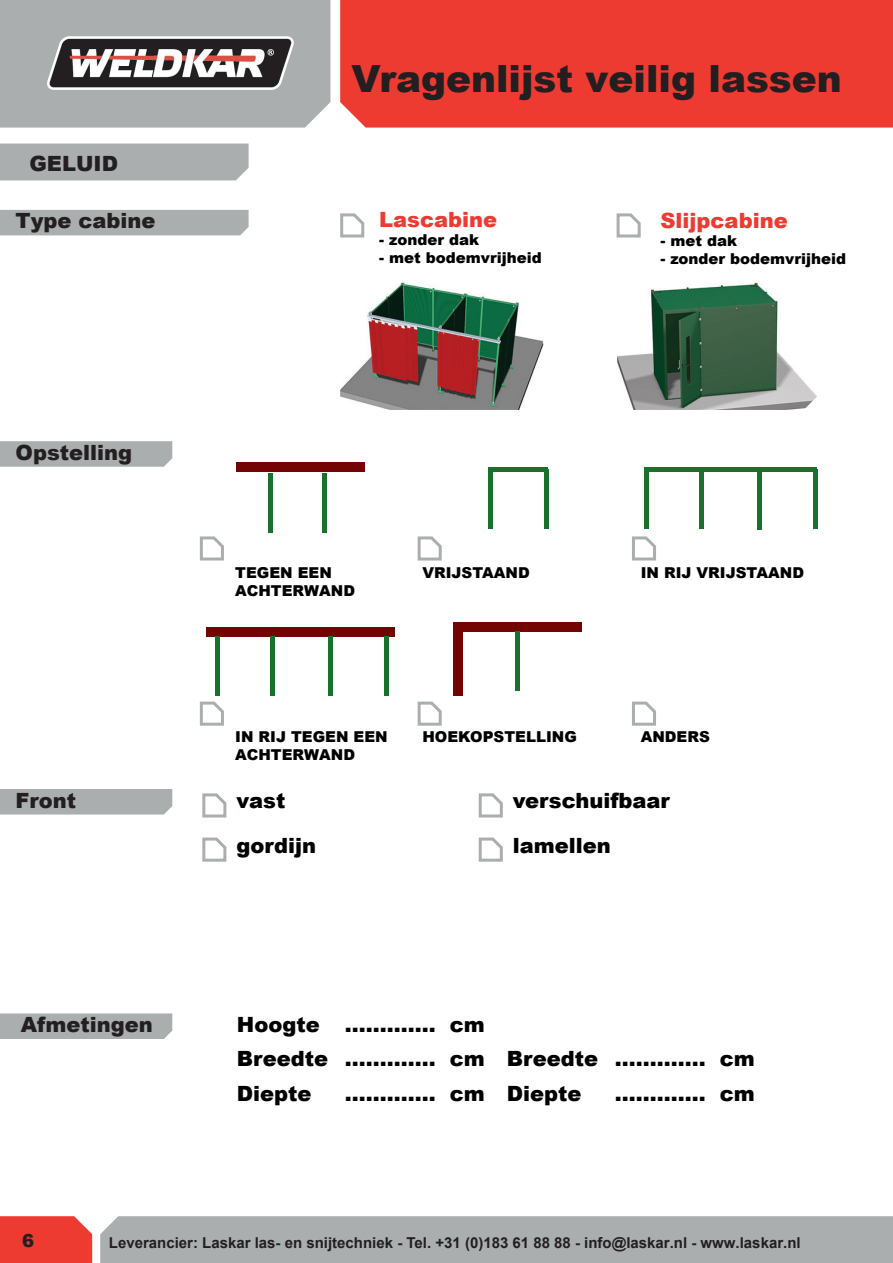
<style>
.page{position:relative;width:893px;height:1263px;background:#fff}
.page>*{position:absolute;margin:0;border:0;box-sizing:border-box;transform-origin:0 0}
.t1{font:900 37.5px "Arial";color:#231f20}
.t2{font:900 21px/44.1px "Arial";color:#000001}
.t3{font:900 21px "Arial";color:#231f20}
.t4{font:900 21px "Arial";color:#ee3b32}
.t5{font:900 18px "Arial";color:#231f20}
.t6{font:900 15px/18px "Arial";color:#000001}
.t7{font:700 15px "Arial";color:#231f20}
</style>
<div class="page">
<div style="left:340px;top:0;width:553px;height:128px;background:#ee3b32"></div>
<div style="left:0;top:1216px;width:92px;height:47px;background:#ee3b32"></div>
<div style="left:100px;top:1216px;width:793px;height:47px;background:#abaeaf"></div>
<div style="left:0;top:144px;width:249px;height:36px;background:#abaeaf"></div>
<div style="left:0;top:1013px;width:172px;height:26px;background:#abaeaf"></div>
<div style="left:0;top:789px;width:172px;height:25px;background:#abaeaf"></div>
<svg style="left:0;top:441px;width:172px;height:26px;background:#adb0b1"></svg>
<div style="left:0;top:210px;width:249px;height:25px;background:#abaeaf"></div>
<img style="left:340px;top:281px;width:204px;height:129px">
<img style="left:617px;top:282px;width:200px;height:128px">
<svg style="left:340px;top:213px;width:25px;height:25px"></svg>
<svg style="left:616px;top:213px;width:25px;height:25px"></svg>
<svg style="left:199px;top:462px;width:166px;height:99px"></svg>
<svg style="left:417px;top:467px;width:127px;height:94px"></svg>
<svg style="left:632px;top:469px;width:186px;height:92px"></svg>
<svg style="left:199px;top:636px;width:196px;height:90px"></svg>
<svg style="left:417px;top:631px;width:165px;height:95px"></svg>
<svg style="left:632px;top:701px;width:24px;height:25px"></svg>
<div style="left:236px;top:463px;width:129px;height:9px;background:#740304"></div>
<div style="left:206px;top:627px;width:189px;height:9px;background:#740304"></div>
<div style="left:453px;top:622px;width:129px;height:9px;background:#740304"></div>
<div style="left:453px;top:622px;width:9px;height:74px;background:#740304"></div>
<svg style="left:202px;top:793px;width:25px;height:25px"></svg>
<svg style="left:478px;top:793px;width:25px;height:25px"></svg>
<svg style="left:202px;top:837px;width:25px;height:25px"></svg>
<svg style="left:478px;top:837px;width:25px;height:25px"></svg>
<div style="left:0;top:0;width:330px;height:128px;background:#abaeaf"></div>
<img style="left:48px;top:36px;width:245px;height:53px">
<hr style="left:489px;top:467px;width:59px;height:4px;background:#19712b">
<hr style="left:644px;top:467px;width:59px;height:4px;background:#19712b">
<hr style="left:758px;top:467px;width:59px;height:4px;background:#19712b">
<div style="left:702px;top:467px;width:59px;height:5px;background:#19712b"></div>
<hr style="left:215px;top:636px;width:4px;height:60px;background:#19712b">
<hr style="left:269px;top:473px;width:4px;height:60px;background:#19712b">
<div style="left:270px;top:636px;width:5px;height:60px;background:#19712b"></div>
<hr style="left:322px;top:473px;width:4px;height:60px;background:#19712b">
<div style="left:328px;top:636px;width:5px;height:60px;background:#19712b"></div>
<hr style="left:384px;top:636px;width:4px;height:60px;background:#19712b">
<hr style="left:489px;top:469px;width:4px;height:60px;background:#19712b">
<hr style="left:516px;top:631px;width:4px;height:60px;background:#19712b">
<div style="left:544px;top:469px;width:5px;height:60px;background:#19712b"></div>
<hr style="left:644px;top:469px;width:4px;height:60px;background:#19712b">
<hr style="left:700px;top:469px;width:4px;height:60px;background:#19712b">
<hr style="left:758px;top:470px;width:4px;height:59px;background:#19712b">
<hr style="left:813px;top:469px;width:4px;height:60px;background:#19712b">
<h2 class="t3" style="left:29px;top:148px;width:90px">GELUID</h2>
<h1 class="t1" style="left:351px;top:51px;width:492px">Vragenlijst veilig lassen</h1>
<h2 class="t3" style="left:16px;top:206px;width:142px">Type cabine</h2>
<h2 class="t4" style="left:379px;top:205px;width:120px">Lascabine</h2>
<h2 class="t4" style="left:660px;top:206px;width:129px">Slijpcabine</h2>
<p class="t6" style="left:379px;top:231px;width:101px">- zonder dak</p>
<p class="t6" style="left:379px;top:249px;width:164px">- met bodemvrijheid</p>
<p class="t6" style="left:660px;top:232px;width:78px">- met dak</p>
<p class="t6" style="left:660px;top:250px;width:187px">- zonder bodemvrijheid</p>
<h2 class="t3" style="left:16px;top:438px;width:118px">Opstelling</h2>
<p class="t6" style="left:235px;top:563px;width:121px">TEGEN EEN<br>ACHTERWAND</p>
<p class="t6" style="left:422px;top:563px;width:109px">VRIJSTAAND</p>
<p class="t6" style="left:641px;top:563px;width:165px">IN RIJ VRIJSTAAND</p>
<p class="t6" style="left:422px;top:727px;width:156px">HOEKOPSTELLING</p>
<p class="t6" style="left:641px;top:727px;width:71px">ANDERS</p>
<p class="t6" style="left:235px;top:727px;width:154px">IN RIJ TEGEN EEN<br>ACHTERWAND</p>
<h2 class="t2" style="left:236px;top:778px;width:81px">vast gordijn</h2>
<h2 class="t3" style="left:16px;top:786px;width:62px">Front</h2>
<h2 class="t2" style="left:513px;top:778px;width:159px">verschuifbaar lamellen</h2>
<h2 class="t3" style="left:21px;top:1009px;width:133px">Afmetingen</h2>
<h2 class="t2" style="left:237px;top:1006px;width:519px;line-height:34.5px">Hoogte ............. cm<br>Breedte ............. cm Breedte ............. cm<br>Diepte</h2>
<h2 class="t2" style="left:345px;top:1071px;width:238px">............. cm Diepte</h2>
<h2 class="t2" style="left:615px;top:1071px;width:141px">............. cm</h2>
<p class="t5" style="left:22px;top:1228px;width:14px">6</p>
<p class="t7" style="left:109px;top:1232px;width:693px">Leverancier: Laskar las- en snijtechniek - Tel. +31 (0)183 61 88 88 - info@laskar.nl - www.laskar.nl</p>
</div>
